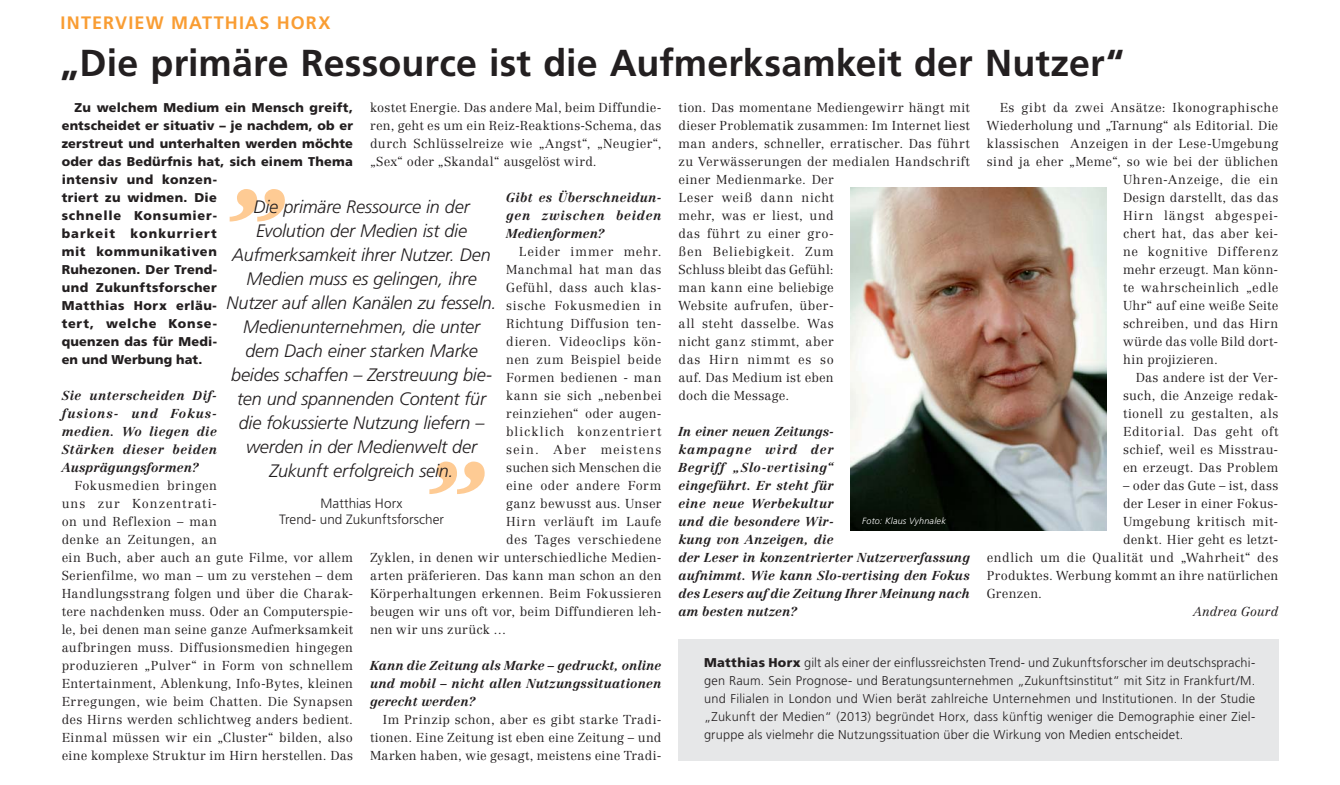
<style>
.page{position:relative;width:1340px;height:785px;background:#fff}
.page>*{position:absolute;margin:0;border:0;box-sizing:border-box;transform-origin:0 0}
.t1{font:700 37.5px "Frutiger";letter-spacing:.005em;color:#231f20}
.t2{font:italic 300 18px/24px "Frutiger";letter-spacing:-.01em;color:#231f20;text-align:center}
.t3{font:700 18px "Frutiger";letter-spacing:.06em;color:#f99d33}
.t4{font:300 13.5px/16.2px "Frutiger";color:#231f20;text-align:center}
.t5{font:300 12.75px/18px "Centennial";letter-spacing:.035em;color:#231f20}
.t6{font:italic 700 12.75px/18px "Centennial";letter-spacing:.02em;color:#231f20;text-align:justify}
.t7{font:300 12.75px/18px "Frutiger";letter-spacing:.015em;color:#231f20;text-align:justify}
.t8{font:900 12.75px/18px "Frutiger";letter-spacing:.02em;color:#231f20}
.t9{font:300 12.75px "Centennial";letter-spacing:.015em;color:#231f20}
.t10{font:300 12.75px "Centennial";letter-spacing:.01em;color:#231f20}
.t11{font:300 12.75px "Centennial";letter-spacing:.08em;color:#231f20}
.t12{font:300 12.75px "Centennial";letter-spacing:.055em;color:#231f20}
.t13{font:300 12.75px "Centennial";letter-spacing:.06em;color:#231f20}
.t14{font:300 12.75px "Centennial";letter-spacing:.07em;color:#231f20}
.t15{font:300 12.75px "Centennial";letter-spacing:.095em;color:#231f20}
.t16{font:italic 300 12.75px "Centennial";letter-spacing:.01em;color:#231f20}
.t17{font:italic 300 9px "Frutiger";letter-spacing:.025em;color:#fff}
.s1{font-weight:900}
</style>
<div class="page">
<div style="left:678px;top:639px;width:600px;height:121px;background:#e6e7e8"></div>
<svg style="left:230px;top:189px;width:55px;height:32px"></svg>
<svg style="left:429px;top:461px;width:55px;height:33px"></svg>
<img style="left:850px;top:187px;width:256px;height:343px">
<h2 class="t3" style="left:61px;top:16px;width:271px">INTERVIEW MATTHIAS HORX</h2>
<h1 class="t1" style="left:61px;top:48px;width:1065px">„Die primäre Ressource ist die Aufmerksamkeit der Nutzer“</h1>
<p class="t8" style="left:62px;top:99px;width:293px;text-indent:13px">Zu welchem Medium ein Mensch greift, entscheidet er situativ – je nachdem, ob er zerstreut und unterhalten werden möchte oder das Bedürfnis hat, sich einem Thema intensiv und konzen-<br>triert zu widmen. Die<br>schnelle Konsumier-<br>barkeit konkurriert<br>mit kommunikativen<br>Ruhezonen. Der Trend-<br>und Zukunftsforscher<br>Mat thias Horx erläu-<br>tert, welche Konse-<br>quenzen das für Medi-<br>en und Werbung hat.</p>
<p class="t6" style="left:62px;top:387px;width:157px">Sie unterscheiden Dif&shy;fusions- und Fokus&shy;medien. Wo liegen die Stärken dieser beiden Ausprägungsformen?</p>
<p class="t5" style="left:62px;top:477px;width:293px;text-indent:13px">Fokusmedien bringen<br>uns zur Konzentrati-<br>on und Reflexion – man<br>denke an Zeitungen, an<br>ein Buch, aber auch an gute Filme, vor allem Serienfilme, wo man – um zu verstehen – dem Handlungsstrang folgen und über die Charak&shy;tere nachdenken muss. Oder an Computerspie&shy;le, bei denen man seine ganze Aufmerksamkeit aufbringen muss. Diffusionsmedien hingegen produzieren „Pulver“ in Form von schnellem Entertainment, Ablenkung, Info-Bytes, kleinen Erregungen, wie beim Chatten. Die Synapsen des Hirns werden schlichtweg anders bedient.<br>Einmal müssen wir ein „Cluster“ bilden, also eine komplexe Struktur im Hirn herstellen. Das</p>
<p class="t5" style="left:370px;top:99px;width:293px;text-align:justify">kostet Energie. Das andere Mal, beim Diffundie&shy;ren, geht es um ein Reiz-Reaktions-Schema, das durch Schlüsselreize wie „Angst“, „Neugier“, „Sex“ oder „Skandal“ ausgelöst wird.</p>
<p class="t6" style="left:506px;top:189px;width:157px">Gibt es Überschneidun&shy;gen zwischen beiden Medienformen?</p>
<p class="t5" style="left:519px;top:243px;width:144px">Leider immer mehr.</p>
<p class="t5" style="left:506px;top:261px;width:157px">Manchmal hat man das</p>
<p class="t5" style="left:506px;top:279px;width:157px">Gefühl, dass auch klas-</p>
<p class="t12" style="left:506px;top:300px;width:157px">sische Fokusmedien in</p>
<p class="t5" style="left:506px;top:315px;width:157px">Richtung Diffusion ten-</p>
<p class="t5" style="left:506px;top:333px;width:157px">dieren. Videoclips kön-</p>
<p class="t5" style="left:506px;top:351px;width:157px">nen zum Beispiel beide</p>
<p class="t5" style="left:506px;top:369px;width:157px">Formen bedienen - man</p>
<p class="t5" style="left:506px;top:387px;width:157px">kann sie sich „nebenbei</p>
<p class="t5" style="left:506px;top:405px;width:157px">reinziehen“ oder augen-</p>
<p class="t11" style="left:506px;top:426px;width:157px">blicklich konzentriert</p>
<p class="t15" style="left:506px;top:444px;width:157px">sein. Aber meistens</p>
<p class="t10" style="left:506px;top:462px;width:157px">suchen sich Menschen die</p>
<p class="t5" style="left:506px;top:477px;width:157px">eine oder andere Form</p>
<p class="t5" style="left:506px;top:495px;width:157px">ganz bewusst aus. Unser</p>
<p class="t13" style="left:506px;top:516px;width:157px">Hirn verläuft im Laufe</p>
<p class="t5" style="left:506px;top:531px;width:157px">des Tages verschiedene</p>
<p class="t5" style="left:370px;top:549px;width:293px">Zyklen, in denen wir unterschiedliche Medien-</p>
<p class="t5" style="left:370px;top:567px;width:293px">arten präferieren. Das kann man schon an den</p>
<p class="t5" style="left:370px;top:585px;width:293px">Körperhaltungen erkennen. Beim Fokussieren</p>
<p class="t5" style="left:370px;top:603px;width:293px">beugen wir uns oft vor, beim Diffundieren leh-</p>
<p class="t5" style="left:370px;top:621px;width:138px">nen wir uns zurück …</p>
<p class="t6" style="left:370px;top:657px;width:293px">Kann die Zeitung als Marke – gedruckt, online und mobil – nicht allen Nutzungssituationen gerecht werden?</p>
<p class="t5" style="left:370px;top:711px;width:293px;text-align:justify;text-indent:13px">Im Prinzip schon, aber es gibt starke Tradi&shy;tionen. Eine Zeitung ist eben eine Zeitung – und Marken haben, wie gesagt, meistens eine Tradi-</p>
<p class="t2" style="left:226px;top:196px;width:271px">Die primäre Ressource in der<br>Evolution der Medien ist die<br>Aufmerksamkeit ihrer Nutzer. Den<br>Medien muss es gelingen, ihre<br>Nutzer auf allen Kanälen zu fesseln.<br>Medienunternehmen, die unter dem Dach einer starken Marke beides schaffen – Zerstreuung bie&shy;ten und spannenden Content für die fokussierte Nutzung liefern – werden in der Medienwelt der<br>Zukunft erfolgreich sein.</p>
<p class="t4" style="left:279px;top:496px;width:166px">Matthias Horx<br>Trend- und Zukunftsforscher</p>
<p class="t5" style="left:678px;top:99px;width:293px">tion. Das momentane Mediengewirr hängt mit dieser Problematik zusammen: Im Internet liest man anders, schneller, erratischer. Das führt zu Verwässerungen der medialen Handschrift einer Medienmarke. Der<br>Leser weiß dann nicht<br>mehr, was er liest, und<br>das führt zu einer gro-<br>ßen Beliebigkeit. Zum<br>Schluss bleibt das Gefühl:<br>man kann eine beliebige<br>Website aufrufen, über-<br>all steht dasselbe. Was<br>nicht ganz stimmt, aber<br>das Hirn nimmt es so<br>auf. Das Medium ist eben<br>doch die Message.</p>
<p class="t6" style="left:678px;top:423px;width:293px;text-align:left">In einer neuen Zeitungs-<br>kampagne wird der<br>Begriff „Slo-vertising“<br>eingeführt. Er steht für<br>eine neue Werbekultur<br>und die besondere Wir-<br>kung von Anzeigen, die<br>der Leser in konzentrierter Nutzerverfassung aufnimmt. Wie kann Slo-vertising den Fokus des Lesers auf die Zeitung Ihrer Meinung nach am besten nutzen?</p>
<p class="t17" style="left:862px;top:516px;width:85px">Foto: Klaus Vyhnalek</p>
<p class="t5" style="left:999px;top:100px;width:280px">Es gibt da zwei Ansätze: Ikonographische</p>
<p class="t9" style="left:986px;top:120px;width:293px">Wiederholung und „Tarnung“ als Editorial. Die</p>
<p class="t5" style="left:986px;top:136px;width:293px">klassischen Anzeigen in der Lese-Umgebung</p>
<p class="t5" style="left:986px;top:154px;width:293px">sind ja eher „Meme“, so wie bei der üblichen</p>
<p class="t5" style="left:1123px;top:172px;width:157px">Uhren-Anzeige, die ein</p>
<p class="t5" style="left:1123px;top:190px;width:157px">Design darstellt, das das</p>
<p class="t14" style="left:1123px;top:210px;width:157px">Hirn längst abgespei-</p>
<p class="t5" style="left:1123px;top:226px;width:157px">chert hat, das aber kei-</p>
<p class="t5" style="left:1123px;top:244px;width:157px">ne kognitive Differenz</p>
<p class="t9" style="left:1123px;top:264px;width:157px">mehr erzeugt. Man könn-</p>
<p class="t5" style="left:1123px;top:280px;width:157px">te wahrscheinlich „edle</p>
<p class="t10" style="left:1123px;top:300px;width:157px">Uhr“ auf eine weiße Seite</p>
<p class="t5" style="left:1123px;top:316px;width:157px">schreiben, und das Hirn</p>
<p class="t9" style="left:1123px;top:336px;width:157px">würde das volle Bild dort-</p>
<p class="t5" style="left:1123px;top:352px;width:96px">hin projizieren.</p>
<p class="t10" style="left:1135px;top:372px;width:144px">Das andere ist der Ver-</p>
<p class="t5" style="left:1123px;top:388px;width:157px">such, die Anzeige redak-</p>
<p class="t5" style="left:1123px;top:406px;width:157px">tionell zu gestalten, als</p>
<p class="t5" style="left:1123px;top:424px;width:157px">Editorial. Das geht oft</p>
<p class="t5" style="left:1123px;top:442px;width:157px">schief, weil es Misstrau-</p>
<p class="t5" style="left:1123px;top:460px;width:157px">en erzeugt. Das Problem</p>
<p class="t5" style="left:1123px;top:478px;width:157px">– oder das Gute – ist, dass</p>
<p class="t10" style="left:1123px;top:498px;width:157px">der Leser in einer Fokus-</p>
<p class="t5" style="left:1123px;top:514px;width:157px">Umgebung kritisch mit-</p>
<p class="t9" style="left:1123px;top:534px;width:157px">denkt. Hier geht es letzt-</p>
<p class="t5" style="left:986px;top:550px;width:293px">endlich um die Qualität und „Wahrheit“ des</p>
<p class="t5" style="left:986px;top:568px;width:293px">Produktes. Werbung kommt an ihre natürlichen</p>
<p class="t9" style="left:986px;top:588px;width:57px">Grenzen.</p>
<p class="t16" style="left:1193px;top:606px;width:87px">Andrea Gourd</p>
<p class="t7" style="left:704px;top:655px;width:553px"><span class="s1">Matthias Horx</span> gilt als einer der einflussreichsten Trend- und Zukunftsforscher im deutschsprachi&shy;gen Raum. Sein Prognose- und Beratungsunternehmen „Zukunftsinstitut“ mit Sitz in Frankfurt/M. und Filialen in London und Wien berät zahlreiche Unternehmen und Institutionen. In der Studie „Zukunft der Medien“ (2013) begründet Horx, dass künftig weniger die Demographie einer Ziel&shy;gruppe als vielmehr die Nutzungssituation über die Wirkung von Medien entscheidet.</p>
</div>
